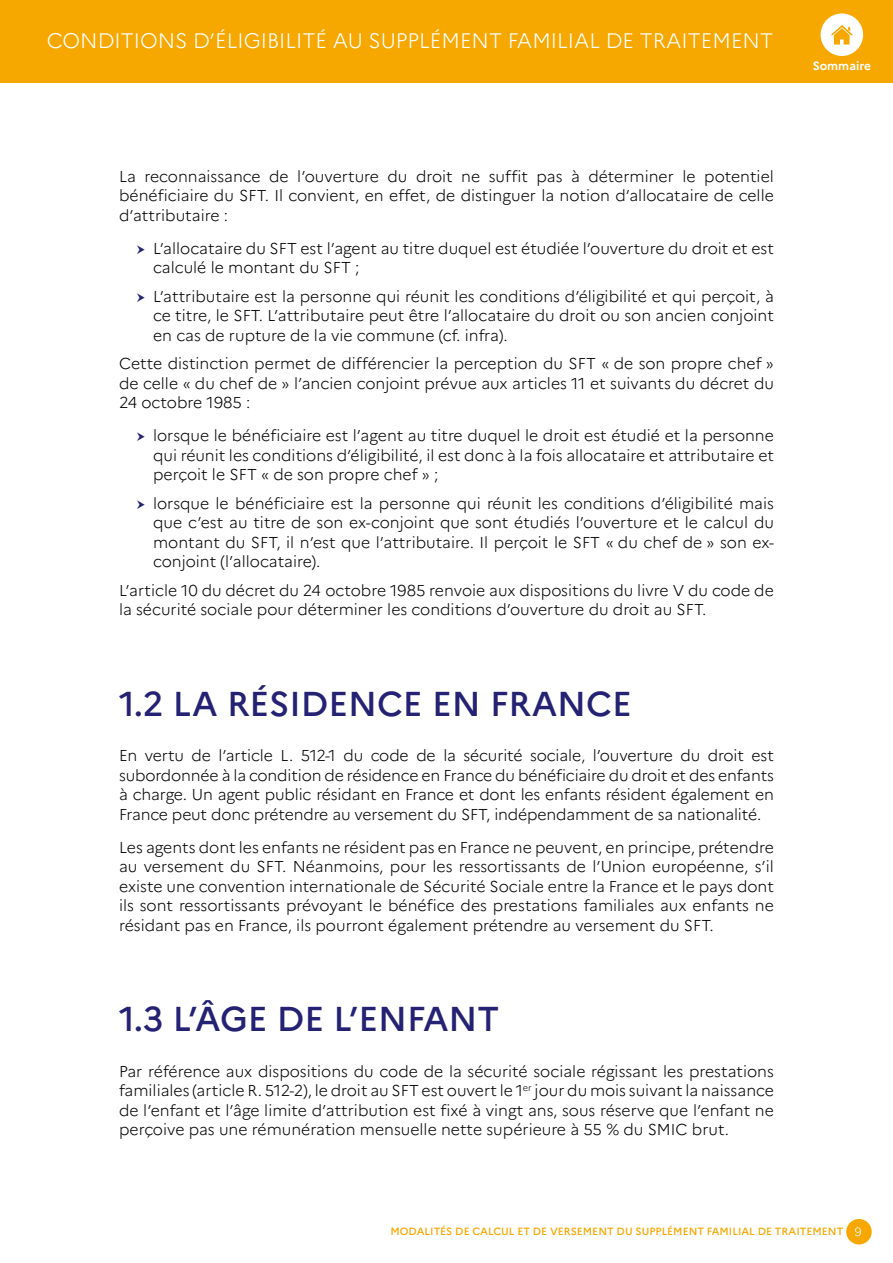
<style>
.page{position:relative;width:893px;height:1263px;background:#fff}
.page>*{position:absolute;margin:0;border:0;box-sizing:border-box;transform-origin:0 0}
.MF_TitreNiv1_H2{font:500 34.5px "Marianne";color:#252173}
.t1{font:300 21px "Marianne";color:#fff}
.MF_TexteCourant{font:300 15.75px/19.5px "Marianne";color:#000;text-align:justify}
.t2{font:700 12px "Marianne";color:#fff}
.t3{font:300 12px "Marianne";color:#fff}
.t4{font:500 10.5px "Marianne";color:#f7a800}
</style>
<div class="page">
<div style="left:0;top:0;width:893px;height:83px;background:#f7a800"></div>
<div style="left:846px;top:1219px;width:26px;height:25px;background:#f7a800;border-radius:50%"></div>
<div style="left:821px;top:13px;width:42px;height:43px;background:#fff;border-radius:50%"></div>
<svg style="left:831px;top:25px;width:22px;height:20px"></svg>
<h2 class="t1" style="left:47px;top:28px;width:728px">CONDITIONS D’ÉLIGIBILITÉ AU SUPPLÉMENT FAMILIAL DE TRAITEMENT</h2>
<p class="t2" style="left:813px;top:59px;width:60px">Sommaire</p>
<p class="MF_TexteCourant" style="left:119px;top:167px;width:656px">La reconnaissance de l’ouverture du droit ne suffit pas à déterminer le potentiel bénéficiaire du SFT. Il convient, en effet, de distinguer la notion d’allocataire de celle d’attributaire :</p>
<p class="MF_TexteCourant" style="left:153px;top:238px;width:622px">L’allocataire du SFT est l’agent au titre duquel est étudiée l’ouverture du droit et est calculé le montant du SFT ;</p>
<p class="MF_TexteCourant" style="left:153px;top:286px;width:622px">L’attributaire est la personne qui réunit les conditions d’éligibilité et qui perçoit, à ce titre, le SFT. L’attributaire peut être l’allocataire du droit ou son ancien conjoint en cas de rupture de la vie commune (cf. infra).</p>
<p class="MF_TexteCourant" style="left:119px;top:354px;width:656px">Cette distinction permet de différencier la perception du SFT « de son propre chef » de celle « du chef de » l’ancien conjoint prévue aux articles 11 et suivants du décret du 24 octobre 1985 :</p>
<p class="MF_TexteCourant" style="left:153px;top:426px;width:622px">lorsque le bénéficiaire est l’agent au titre duquel le droit est étudié et la personne qui réunit les conditions d’éligibilité, il est donc à la fois allocataire et attributaire et perçoit le SFT « de son propre chef » ;</p>
<p class="MF_TexteCourant" style="left:153px;top:493px;width:622px">lorsque le bénéficiaire est la personne qui réunit les conditions d’éligibilité mais que c’est au titre de son ex-conjoint que sont étudiés l’ouverture et le calcul du montant du SFT, il n’est que l’attributaire. Il perçoit le SFT « du chef de » son ex&shy;conjoint (l’allocataire).</p>
<p class="MF_TexteCourant" style="left:119px;top:580px;width:656px">L’article 10 du décret du 24 octobre 1985 renvoie aux dispositions du livre V du code de la sécurité sociale pour déterminer les conditions d’ouverture du droit au SFT.</p>
<h2 class="MF_TitreNiv1_H2" style="left:119px;top:682px;width:514px">1.2 LA RÉSIDENCE EN FRANCE</h2>
<p class="MF_TexteCourant" style="left:119px;top:746px;width:656px">En vertu de l’article L. 512-1 du code de la sécurité sociale, l’ouverture du droit est subordonnée à la condition de résidence en France du bénéficiaire du droit et des enfants à charge. Un agent public résidant en France et dont les enfants résident également en France peut donc prétendre au versement du SFT, indépendamment de sa nationalité.</p>
<p class="MF_TexteCourant" style="left:119px;top:837px;width:656px">Les agents dont les enfants ne résident pas en France ne peuvent, en principe, prétendre au versement du SFT. Néanmoins, pour les ressortissants de l’Union européenne, s’il existe une convention internationale de Sécurité Sociale entre la France et le pays dont ils sont ressortissants prévoyant le bénéfice des prestations familiales aux enfants ne résidant pas en France, ils pourront également prétendre au versement du SFT.</p>
<h2 class="MF_TitreNiv1_H2" style="left:119px;top:998px;width:382px">1.3 L’ÂGE DE L’ENFANT</h2>
<p class="MF_TexteCourant" style="left:119px;top:1061px;width:656px">Par référence aux dispositions du code de la sécurité sociale régissant les prestations familiales (article R. 512-2), le droit au SFT est ouvert le 1<sup>er</sup> jour du mois suivant la naissance de l’enfant et l’âge limite d’attribution est fixé à vingt ans, sous réserve que l’enfant ne perçoive pas une rémunération mensuelle nette supérieure à 55 % du SMIC brut.</p>
<p class="t4" style="left:390px;top:1225px;width:454px">MODALITÉS DE CALCUL ET DE VERSEMENT DU SUPPLÉMENT FAMILIAL DE TRAITEMENT</p>
<p class="t3" style="left:855px;top:1224px;width:9px">9</p>
</div>
